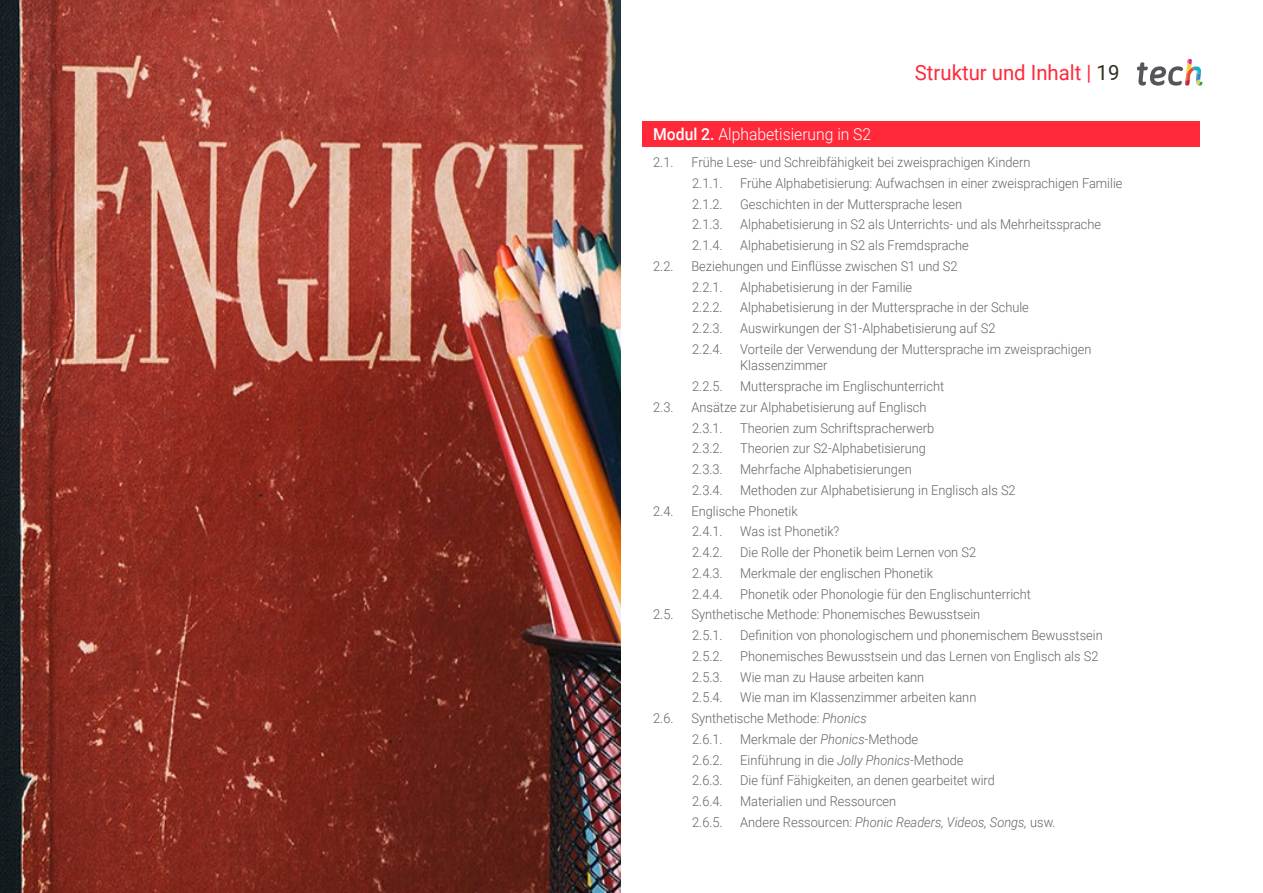
<style>
.page{position:relative;width:1263px;height:893px;background:#fff}
.page>*{position:absolute;margin:0;border:0;box-sizing:border-box;transform-origin:0 0}
.t1{font:21px "Roboto";color:#ff293a}
.t2{font:300 16.5px "Roboto";color:#fff;scale:.95 1}
.t3{font:300 13.5px/20.7px "Roboto";color:#61646a;scale:.95 1}
.t4{font:italic 300 13.5px "Roboto";color:#61646a;scale:.95 1}
.s1{color:#312e20}
.s2{font-weight:500}
.s3{font-style:italic}
.s4{font-style:normal}
</style>
<div class="page">
<img style="left:0;top:0;width:621px;height:893px">
<div style="left:642px;top:121px;width:557px;height:25px;background:#ff293a"></div>
<svg style="left:1137px;top:59px;width:65px;height:27px"></svg>
<h1 class="t1" style="left:915px;top:57px;width:206px">Struktur und Inhalt | <span class="s1">19</span></h1>
<p class="t2" style="left:653px;top:123px;width:231px"><span class="s2">Modul 2.</span> Alphabetisierung in S2</p>
<p class="t3" style="left:653px;top:151px;width:23px">2.1.</p>
<p class="t3" style="left:691px;top:151px;width:358px">Frühe Lese- und Schreibfähigkeit bei zweisprachigen Kindern<br>2.1.1.</p>
<p class="t3" style="left:740px;top:172px;width:404px">Frühe Alphabetisierung: Aufwachsen in einer zweisprachigen Familie</p>
<p class="t3" style="left:692px;top:193px;width:34px">2.1.2.</p>
<p class="t3" style="left:740px;top:193px;width:235px">Geschichten in der Muttersprache lesen</p>
<p class="t3" style="left:692px;top:214px;width:34px">2.1.3.</p>
<p class="t3" style="left:740px;top:214px;width:381px">Alphabetisierung in S2 als Unterrichts- und als Mehrheitssprache</p>
<p class="t3" style="left:692px;top:234px;width:34px">2.1.4.</p>
<p class="t3" style="left:740px;top:234px;width:242px">Alphabetisierung in S2 als Fremdsprache</p>
<p class="t3" style="left:653px;top:255px;width:23px">2.2.</p>
<p class="t3" style="left:691px;top:255px;width:282px">Beziehungen und Einflüsse zwischen S1 und S2<br>2.2.1.</p>
<p class="t3" style="left:740px;top:276px;width:182px">Alphabetisierung in der Familie</p>
<p class="t3" style="left:692px;top:297px;width:34px">2.2.2.</p>
<p class="t3" style="left:740px;top:297px;width:305px">Alphabetisierung in der Muttersprache in der Schule</p>
<p class="t3" style="left:692px;top:317px;width:34px">2.2.3.</p>
<p class="t3" style="left:740px;top:317px;width:270px">Auswirkungen der S1-Alphabetisierung auf S2</p>
<p class="t3" style="left:692px;top:338px;width:34px">2.2.4.</p>
<p class="t3" style="left:740px;top:340px;width:371px;line-height:16.5px">Vorteile der Verwendung der Muttersprache im zweisprachigen<br>Klassenzimmer</p>
<p class="t3" style="left:692px;top:375px;width:34px">2.2.5.</p>
<p class="t3" style="left:740px;top:375px;width:216px">Muttersprache im Englischunterricht</p>
<p class="t3" style="left:653px;top:396px;width:23px">2.3.</p>
<p class="t3" style="left:691px;top:396px;width:249px">Ansätze zur Alphabetisierung auf Englisch<br>2.3.1.</p>
<p class="t3" style="left:740px;top:417px;width:206px">Theorien zum Schriftspracherwerb</p>
<p class="t3" style="left:692px;top:438px;width:34px">2.3.2.</p>
<p class="t3" style="left:740px;top:438px;width:197px">Theorien zur S2-Alphabetisierung</p>
<p class="t3" style="left:692px;top:458px;width:34px">2.3.3.</p>
<p class="t3" style="left:740px;top:458px;width:182px">Mehrfache Alphabetisierungen</p>
<p class="t3" style="left:692px;top:479px;width:34px">2.3.4.</p>
<p class="t3" style="left:740px;top:479px;width:291px">Methoden zur Alphabetisierung in Englisch als S2</p>
<p class="t3" style="left:653px;top:500px;width:23px">2.4.</p>
<p class="t3" style="left:691px;top:500px;width:113px">Englische Phonetik<br>2.4.1.</p>
<p class="t3" style="left:740px;top:521px;width:106px">Was ist Phonetik?</p>
<p class="t3" style="left:692px;top:541px;width:34px">2.4.2.</p>
<p class="t3" style="left:740px;top:541px;width:250px">Die Rolle der Phonetik beim Lernen von S2</p>
<p class="t3" style="left:692px;top:562px;width:34px">2.4.3.</p>
<p class="t3" style="left:740px;top:562px;width:205px">Merkmale der englischen Phonetik</p>
<p class="t3" style="left:692px;top:583px;width:34px">2.4.4.</p>
<p class="t3" style="left:740px;top:583px;width:308px">Phonetik oder Phonologie für den Englischunterricht</p>
<p class="t3" style="left:653px;top:604px;width:23px">2.5.</p>
<p class="t3" style="left:691px;top:604px;width:305px">Synthetische Methode: Phonemisches Bewusstsein<br>2.5.1.</p>
<p class="t3" style="left:740px;top:624px;width:383px">Definition von phonologischem und phonemischem Bewusstsein</p>
<p class="t3" style="left:692px;top:645px;width:34px">2.5.2.</p>
<p class="t3" style="left:740px;top:645px;width:379px">Phonemisches Bewusstsein und das Lernen von Englisch als S2</p>
<p class="t3" style="left:692px;top:666px;width:34px">2.5.3.</p>
<p class="t3" style="left:740px;top:666px;width:195px">Wie man zu Hause arbeiten kann</p>
<p class="t3" style="left:692px;top:687px;width:34px">2.5.4.</p>
<p class="t3" style="left:740px;top:687px;width:250px">Wie man im Klassenzimmer arbeiten kann</p>
<p class="t3" style="left:653px;top:707px;width:23px">2.6.</p>
<p class="t3" style="left:691px;top:707px;width:186px">Synthetische Methode: <span class="s3">Phonics<br></span>2.6.1.</p>
<p class="t3" style="left:740px;top:728px;width:189px">Merkmale der <span class="s3">Phonics</span>-Methode</p>
<p class="t3" style="left:692px;top:749px;width:34px">2.6.2.</p>
<p class="t3" style="left:740px;top:749px;width:237px">Einführung in die <span class="s3">Jolly Phonics</span>-Methode</p>
<p class="t3" style="left:692px;top:770px;width:34px">2.6.3.</p>
<p class="t3" style="left:740px;top:770px;width:270px">Die fünf Fähigkeiten, an denen gearbeitet wird</p>
<p class="t3" style="left:692px;top:790px;width:34px">2.6.4.</p>
<p class="t3" style="left:740px;top:790px;width:166px">Materialien und Ressourcen</p>
<p class="t3" style="left:692px;top:811px;width:34px">2.6.5.</p>
<p class="t4" style="left:740px;top:813px;width:334px"><span class="s4">Andere Ressourcen:</span> Phonic Readers, Videos, Songs, <span class="s4">usw.</span></p>
</div>
